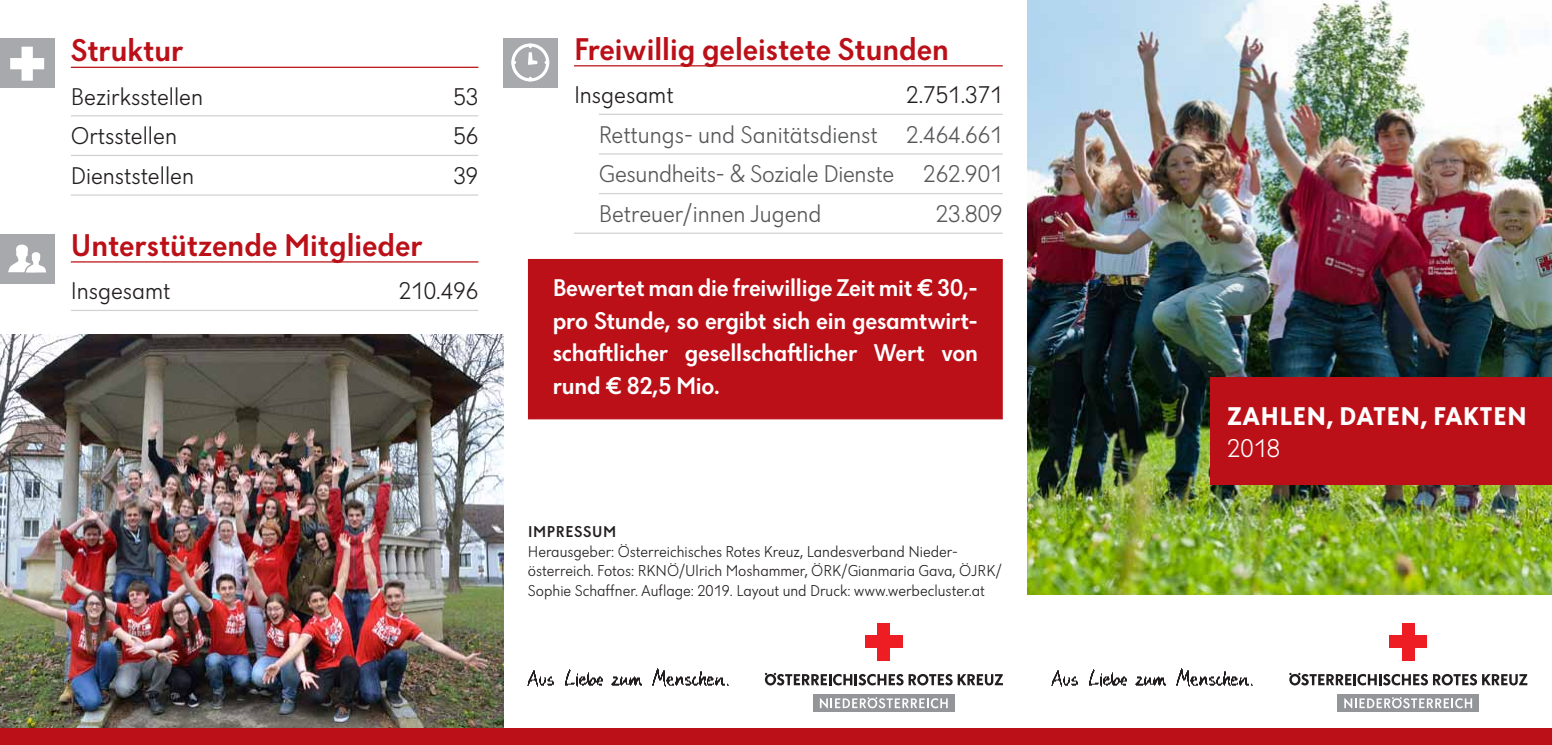
<style>
.page{position:relative;width:1552px;height:745px;background:#fff}
.page>*{position:absolute;margin:0;border:0;box-sizing:border-box;transform-origin:0 0}
.t1{font:50.5px "Dunant Signs";color:#fff}
.t2{font:500 32.5px "Dunant";color:#bb1018}
.t3{font:700 26.5px "Dunant";letter-spacing:.035em;color:#fff}
.t4{font:300 26.5px "Dunant";color:#fff}
.t5{font:500 25px/32.5px "Dunant";letter-spacing:-.01em;color:#fff;text-align:justify}
.t6{font:300 25px/39.5px "Dunant";letter-spacing:-.01em;color:#57585a;text-align:justify}
.t7{font:300 25px "Dunant";color:#231f20}
.t8{font:300 16.25px/19.5px "Dunant";color:#231f20}
.t9{font:500 16.25px "Dunant";letter-spacing:.035em;color:#231f20}
</style>
<div class="page">
<img style="left:0;top:334px;width:503px;height:394px">
<img style="left:1028px;top:0;width:524px;height:595px">
<div style="left:1402px;top:623px;width:12px;height:37px;background:#ee1d23"></div>
<div style="left:1390px;top:635px;width:37px;height:12px;background:#ee1d23"></div>
<svg style="left:1289px;top:672px;width:238px;height:13px"></svg>
<img style="left:1051px;top:668px;width:202px;height:19px">
<div style="left:1337px;top:694px;width:142px;height:17px;background:#939598"></div>
<svg style="left:1344px;top:697px;width:128px;height:11px"></svg>
<div style="left:1211px;top:377px;width:341px;height:108px;background:#bb1018"></div>
<hr style="left:71px;top:67px;width:407px;height:1px;background:#bb1018">
<hr style="left:71px;top:115px;width:407px;height:1px;background:#d1d2d4">
<hr style="left:71px;top:155px;width:407px;height:1px;background:#d1d2d4">
<hr style="left:71px;top:194px;width:407px;height:1px;background:#d1d2d4">
<hr style="left:71px;top:261px;width:407px;height:1px;background:#bb1018">
<hr style="left:71px;top:309px;width:407px;height:2px;background:#d1d2d4">
<div style="left:0;top:38px;width:54px;height:50px;background:#a8a9ad"></div>
<div style="left:0;top:234px;width:54px;height:49px;background:#a8a9ad"></div>
<svg style="left:8px;top:244px;width:38px;height:28px"></svg>
<div style="left:878px;top:623px;width:12px;height:37px;background:#ee1d23"></div>
<div style="left:865px;top:635px;width:37px;height:12px;background:#ee1d23"></div>
<svg style="left:765px;top:672px;width:238px;height:13px"></svg>
<img style="left:527px;top:668px;width:202px;height:19px">
<div style="left:813px;top:694px;width:142px;height:17px;background:#939598"></div>
<svg style="left:820px;top:697px;width:128px;height:11px"></svg>
<div style="left:0;top:728px;width:1552px;height:16px;background:#bb1018"></div>
<hr style="left:574px;top:65px;width:429px;height:1px;background:#bb1018">
<hr style="left:599px;top:114px;width:404px;height:1px;background:#d1d2d4">
<hr style="left:599px;top:153px;width:404px;height:1px;background:#d1d2d4">
<hr style="left:599px;top:193px;width:404px;height:1px;background:#d1d2d4">
<hr style="left:574px;top:232px;width:429px;height:2px;background:#d1d2d4">
<div style="left:528px;top:259px;width:475px;height:160px;background:#bb1018"></div>
<div style="left:503px;top:38px;width:54px;height:50px;background:#a8a9ad"></div>
<svg style="left:511px;top:43px;width:38px;height:38px"></svg>
<h1 class="t1" style="left:7px;top:43px;width:42px">a</h1>
<h2 class="t2" style="left:574px;top:31px;width:376px">Freiwillig geleistete Stunden</h2>
<h3 class="t7" style="left:574px;top:81px;width:101px">Insgesamt</h3>
<h3 class="t7" style="left:906px;top:81px;width:98px">2.751.371</h3>
<h3 class="t6" style="left:599px;top:115px;width:405px">Rettungs- und Sanitätsdienst 2.464.661<br>Gesundheits- &amp; Soziale Dienste 262.901<br>Betreuer/innen Jugend</h3>
<h2 class="t2" style="left:71px;top:32px;width:114px">Struktur</h2>
<h3 class="t7" style="left:71px;top:83px;width:134px">Bezirksstellen</h3>
<h3 class="t7" style="left:453px;top:83px;width:26px">53</h3>
<h3 class="t7" style="left:71px;top:122px;width:108px">Ortsstellen</h3>
<h3 class="t7" style="left:453px;top:122px;width:26px">56</h3>
<h3 class="t7" style="left:71px;top:162px;width:125px">Dienststellen</h3>
<h3 class="t7" style="left:453px;top:162px;width:26px">39</h3>
<h3 class="t6" style="left:936px;top:194px;width:69px">23.809</h3>
<h2 class="t2" style="left:71px;top:227px;width:353px">Unterstützende Mitglieder</h2>
<h3 class="t7" style="left:71px;top:277px;width:101px">Insgesamt</h3>
<h3 class="t7" style="left:399px;top:277px;width:81px">210.496</h3>
<h3 class="t5" style="left:553px;top:271px;width:427px">Bewertet man die freiwillige Zeit mit € 30,- pro Stunde, so ergibt sich ein gesamtwirt&shy;schaftlicher gesellschaftlicher Wert von rund € 82,5 Mio.</h3>
<p class="t9" style="left:528px;top:522px;width:58px">im pressum</p>
<p class="t8" style="left:528px;top:541px;width:475px">Herausgeber: Österreichisches Rotes Kreuz, Landesverband Nieder&shy;österreich. Fotos: RKNÖ/Ulrich Moshammer, ÖRK/Gianmaria Gava, ÖJRK/<br>Sophie Schaffner. Auflage: 2019. Layout und Druck: www.werbecluster.at</p>
<h3 class="t3" style="left:1228px;top:401px;width:301px">ZAHLEN, DATEN, FAKTEN</h3>
<h3 class="t4" style="left:1227px;top:434px;width:54px">2018</h3>
</div>
